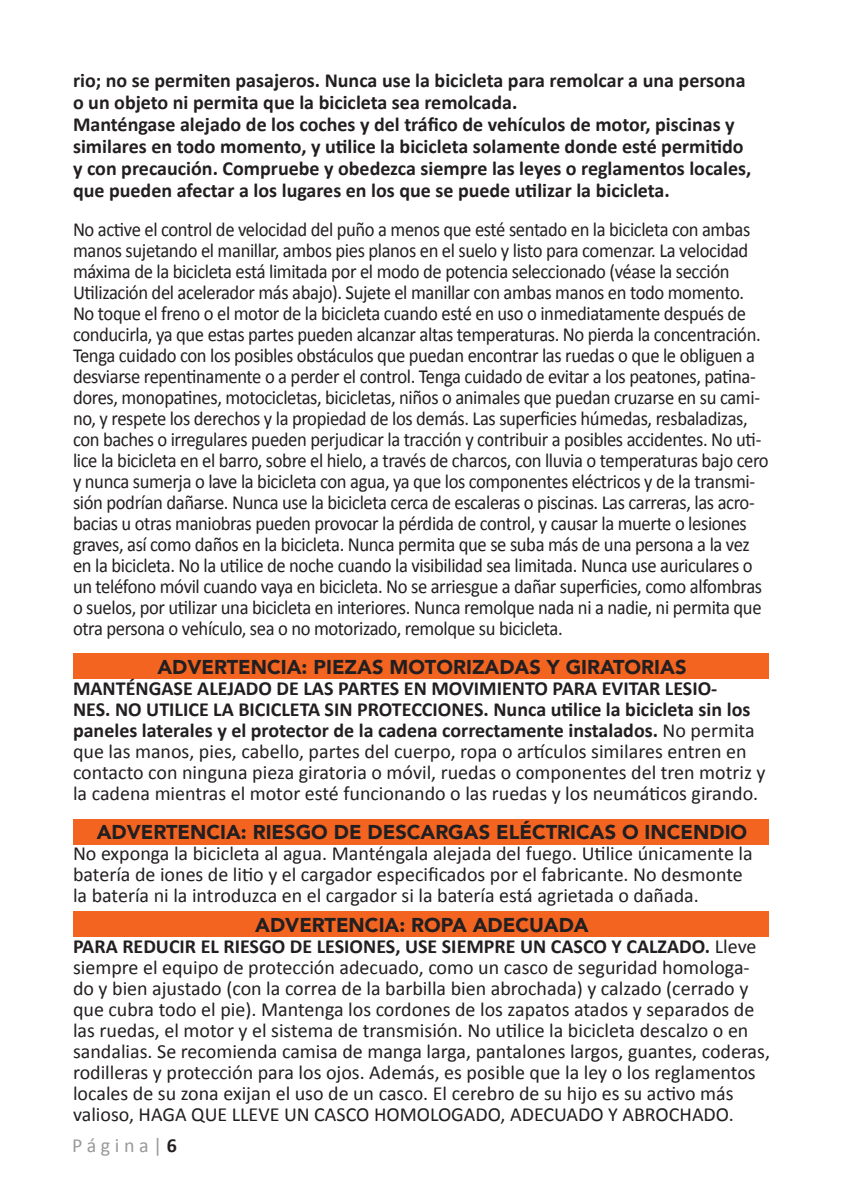
<style>
.page{position:relative;width:842px;height:1191px;background:#fff}
.page>*{position:absolute;margin:0;border:0;box-sizing:border-box;transform-origin:0 0}
.t1{font:20px/21px "Calibri";letter-spacing:-.02em;color:#231f20;scale:.93 1}
.t2{font:20px/21px "Calibri";color:#231f20}
.t3{font:700 20px/22px "Calibri";color:#231f20}
.t4{font:900 20px "Avenir";color:#231f20}
.t5{font:20px "Calibri";color:#9a9999}
.s1{font-weight:700}
.s2{font-weight:700;color:#231f20}
</style>
<div class="page">
<div style="left:73px;top:653px;width:696px;height:26px;background:#f36421"></div>
<div style="left:73px;top:819px;width:696px;height:25px;background:#f36421"></div>
<div style="left:73px;top:911px;width:696px;height:25px;background:#f36421"></div>
<p class="t3" style="left:73px;top:69px;width:680px">rio; no se permiten pasajeros. Nunca use la bicicleta para remolcar a una persona o un objeto ni permita que la bicicleta sea remolcada.<br>Manténgase alejado de los coches y del tráfico de vehículos de motor, piscinas y similares en todo momento, y utilice la bicicleta solamente donde esté permitido y con precaución. Compruebe y obedezca siempre las leyes o reglamentos locales, que pueden afectar a los lugares en los que se puede utilizar la bicicleta.</p>
<p class="t1" style="left:73px;top:219px;width:749px">No active el control de velocidad del puño a menos que esté sentado en la bicicleta con ambas manos sujetando el manillar, ambos pies planos en el suelo y listo para comenzar. La velocidad máxima de la bicicleta está limitada por el modo de potencia seleccionado (véase la sección Utilización del acelerador más abajo). Sujete el manillar con ambas manos en todo momento.<br>No toque el freno o el motor de la bicicleta cuando esté en uso o inmediatamente después de conducirla, ya que estas partes pueden alcanzar altas temperaturas. No pierda la concentración.<br>Tenga cuidado con los posibles obstáculos que puedan encontrar las ruedas o que le obliguen a desviarse repentinamente o a perder el control. Tenga cuidado de evitar a los peatones, patina&shy;dores, monopatines, motocicletas, bicicletas, niños o animales que puedan cruzarse en su cami&shy;no, y respete los derechos y la propiedad de los demás. Las superficies húmedas, resbaladizas, con baches o irregulares pueden perjudicar la tracción y contribuir a posibles accidentes. No uti&shy;lice la bicicleta en el barro, sobre el hielo, a través de charcos, con lluvia o temperaturas bajo cero y nunca sumerja o lave la bicicleta con agua, ya que los componentes eléctricos y de la transmi&shy;sión podrían dañarse. Nunca use la bicicleta cerca de escaleras o piscinas. Las carreras, las acro&shy;bacias u otras maniobras pueden provocar la pérdida de control, y causar la muerte o lesiones graves, así como daños en la bicicleta. Nunca permita que se suba más de una persona a la vez en la bicicleta. No la utilice de noche cuando la visibilidad sea limitada. Nunca use auriculares o un teléfono móvil cuando vaya en bicicleta. No se arriesgue a dañar superficies, como alfombras o suelos, por utilizar una bicicleta en interiores. Nunca remolque nada ni a nadie, ni permita que otra persona o vehículo, sea o no motorizado, remolque su bicicleta.</p>
<p class="t4" style="left:157px;top:650px;width:530px">ADVERTENCIA: PIEZAS MOTORIZADAS Y GIRATORIAS</p>
<p class="t2" style="left:73px;top:678px;width:694px"><span class="s1">MANTÉNGASE ALEJADO DE LAS PARTES EN MOVIMIENTO PARA EVITAR LESIO-<br>NES. NO UTILICE LA BICICLETA SIN PROTECCIONES. Nunca utilice la bicicleta sin los paneles laterales y el protector de la cadena correctamente instalados.</span> No permita que las manos, pies, cabello, partes del cuerpo, ropa o artículos similares entren en contacto con ninguna pieza giratoria o móvil, ruedas o componentes del tren motriz y la cadena mientras el motor esté funcionando o las ruedas y los neumáticos girando.</p>
<p class="t4" style="left:97px;top:815px;width:652px">ADVERTENCIA: RIESGO DE DESCARGAS ELÉCTRICAS O INCENDIO</p>
<p class="t2" style="left:73px;top:843px;width:681px">No exponga la bicicleta al agua. Manténgala alejada del fuego. Utilice únicamente la batería de iones de litio y el cargador especificados por el fabricante. No desmonte la batería ni la introduzca en el cargador si la batería está agrietada o dañada.</p>
<p class="t4" style="left:255px;top:908px;width:335px">ADVERTENCIA: ROPA ADECUADA</p>
<p class="t2" style="left:73px;top:936px;width:698px"><span class="s1">PARA REDUCIR EL RIESGO DE LESIONES, USE SIEMPRE UN CASCO Y CALZADO.</span> Lleve siempre el equipo de protección adecuado, como un casco de seguridad homologa&shy;do y bien ajustado (con la correa de la barbilla bien abrochada) y calzado (cerrado y que cubra todo el pie). Mantenga los cordones de los zapatos atados y separados de las ruedas, el motor y el sistema de transmisión. No utilice la bicicleta descalzo o en sandalias. Se recomienda camisa de manga larga, pantalones largos, guantes, coderas, rodilleras y protección para los ojos. Además, es posible que la ley o los reglamentos locales de su zona exijan el uso de un casco. El cerebro de su hijo es su activo más valioso, HAGA QUE LLEVE UN CASCO HOMOLOGADO, ADECUADO Y ABROCHADO.</p>
<p class="t5" style="left:72px;top:1133px;width:106px">P á g i n a | <span class="s2">6</span></p>
</div>
